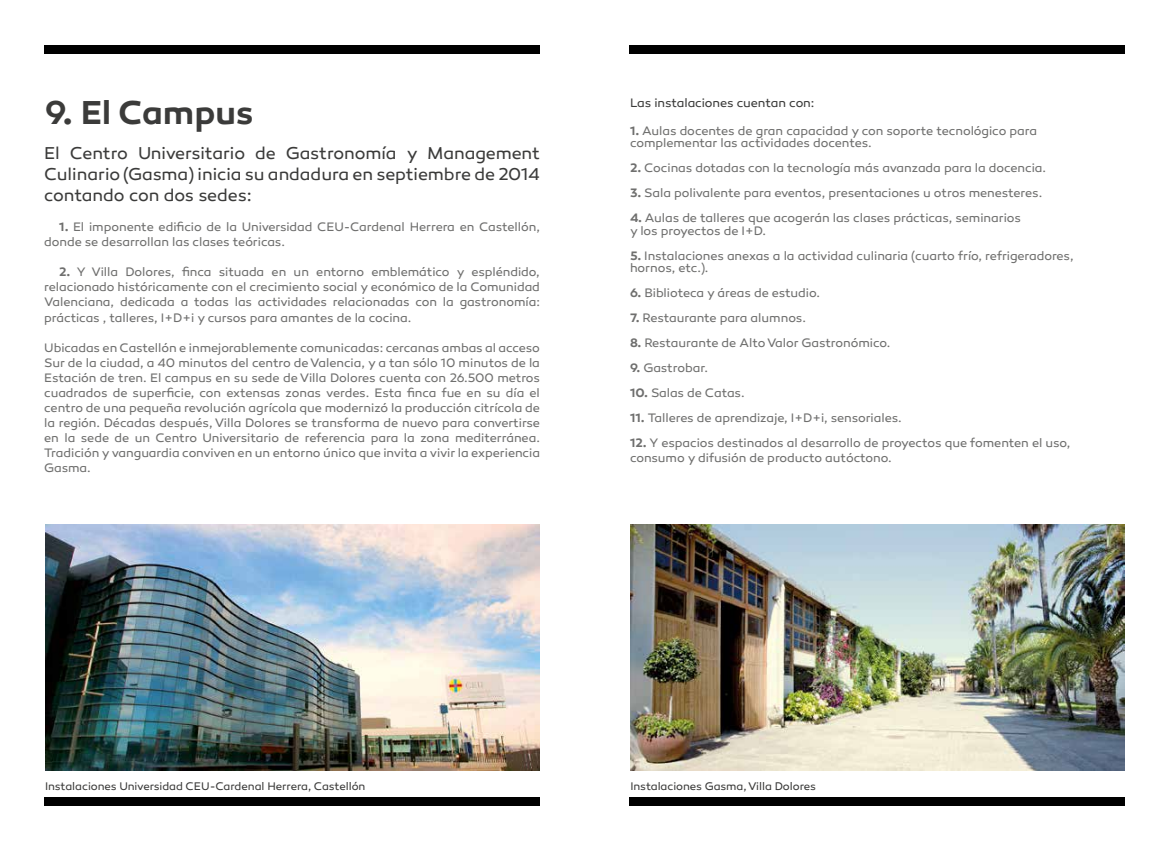
<style>
.page{position:relative;width:1170px;height:851px;background:#fff}
.page>*{position:absolute;margin:0;border:0;box-sizing:border-box;transform-origin:0 0}
.t1{font:600 33.75px "Canaro";letter-spacing:-.01em;color:#3b3b3a}
.t2{font:17.5px/21px "Canaro";letter-spacing:-.005em;color:#3b3b3a;text-align:justify}
.t3{font:12.5px/15px "Canaro";letter-spacing:-.005em;color:#6f6f6e}
.t4{font:12.5px "Canaro";letter-spacing:-.005em;color:#3b3b3a}
.t5{font:11.25px "Canaro";letter-spacing:-.005em;color:#3b3b3a}
.s1{font-weight:600}
</style>
<div class="page">
<img style="left:45px;top:524px;width:495px;height:246px">
<div style="left:44px;top:797px;width:496px;height:8px;background:#000"></div>
<div style="left:44px;top:45px;width:496px;height:8px;background:#000"></div>
<img style="left:630px;top:524px;width:494px;height:246px">
<div style="left:629px;top:45px;width:496px;height:8px;background:#000"></div>
<div style="left:629px;top:797px;width:495px;height:8px;background:#000"></div>
<h1 class="t1" style="left:45px;top:92px;width:210px">9. El Campus</h1>
<h2 class="t2" style="left:44px;top:143px;width:497px">El Centro Universitario de Gastronomía y Management Culinario (Gasma) inicia su andadura en septiembre de 2014 contando con dos sedes:</h2>
<p class="t3" style="left:44px;top:220px;width:497px;text-indent:15px"><span class="s1">1.</span> El imponente edificio de la Universidad CEU-Cardenal Herrera en Castellón, donde se desarrollan las clases teóricas.</p>
<p class="t3" style="left:44px;top:265px;width:497px;text-align:justify;text-indent:15px"><span class="s1">2.</span> Y Villa Dolores, finca situada en un entorno emblemático y espléndido, relacionado históricamente con el crecimiento social y económico de la Comunidad Valenciana, dedicada a todas las actividades relacionadas con la gastronomía: prácticas , talleres, I+D+i y cursos para amantes de la cocina.</p>
<p class="t3" style="left:44px;top:340px;width:497px;text-align:justify">Ubicadas en Castellón e inmejorablemente comunicadas: cercanas ambas al acceso Sur de la ciudad, a 40 minutos del centro de Valencia, y a tan sólo 10 minutos de la Estación de tren. El campus en su sede de Villa Dolores cuenta con 26.500 metros cuadrados de superficie, con extensas zonas verdes. Esta finca fue en su día el centro de una pequeña revolución agrícola que modernizó la producción citrícola de la región. Décadas después, Villa Dolores se transforma de nuevo para convertirse en la sede de un Centro Universitario de referencia para la zona mediterránea.<br>Tradición y vanguardia conviven en un entorno único que invita a vivir la experiencia Gasma.</p>
<p class="t4" style="left:630px;top:96px;width:186px">Las instalaciones cuentan con:</p>
<p class="t3" style="left:630px;top:124px;width:408px;line-height:12.5px"><span class="s1">1.</span> Aulas docentes de gran capacidad y con soporte tecnológico para complementar las actividades docentes.</p>
<p class="t3" style="left:630px;top:161px;width:417px"><span class="s1">2.</span> Cocinas dotadas con la tecnología más avanzada para la docencia.</p>
<p class="t3" style="left:630px;top:186px;width:414px"><span class="s1">3.</span> Sala polivalente para eventos, presentaciones u otros menesteres.</p>
<p class="t3" style="left:630px;top:212px;width:392px;line-height:12.5px"><span class="s1">4.</span> Aulas de talleres que acogerán las clases prácticas, seminarios y los proyectos de I+D.</p>
<p class="t3" style="left:630px;top:249px;width:445px;line-height:12.5px"><span class="s1">5.</span> Instalaciones anexas a la actividad culinaria (cuarto frío, refrigeradores, hornos, etc.).</p>
<p class="t3" style="left:630px;top:286px;width:191px"><span class="s1">6.</span> Biblioteca y áreas de estudio.</p>
<p class="t3" style="left:630px;top:311px;width:177px"><span class="s1">7.</span> Restaurante para alumnos.</p>
<p class="t3" style="left:630px;top:336px;width:262px"><span class="s1">8.</span> Restaurante de Alto Valor Gastronómico.</p>
<p class="t3" style="left:630px;top:361px;width:80px"><span class="s1">9.</span> Gastrobar.</p>
<p class="t3" style="left:630px;top:386px;width:116px"><span class="s1">10.</span> Salas de Catas.</p>
<p class="t3" style="left:630px;top:411px;width:273px"><span class="s1">11.</span> Talleres de aprendizaje, I+D+i, sensoriales.</p>
<p class="t3" style="left:630px;top:436px;width:442px"><span class="s1">12.</span> Y espacios destinados al desarrollo de proyectos que fomenten el uso, consumo y difusión de producto autóctono.</p>
<p class="t5" style="left:45px;top:779px;width:322px">Instalaciones Universidad CEU-Cardenal Herrera, Castellón</p>
<p class="t5" style="left:630px;top:779px;width:187px">Instalaciones Gasma, Villa Dolores</p>
</div>
